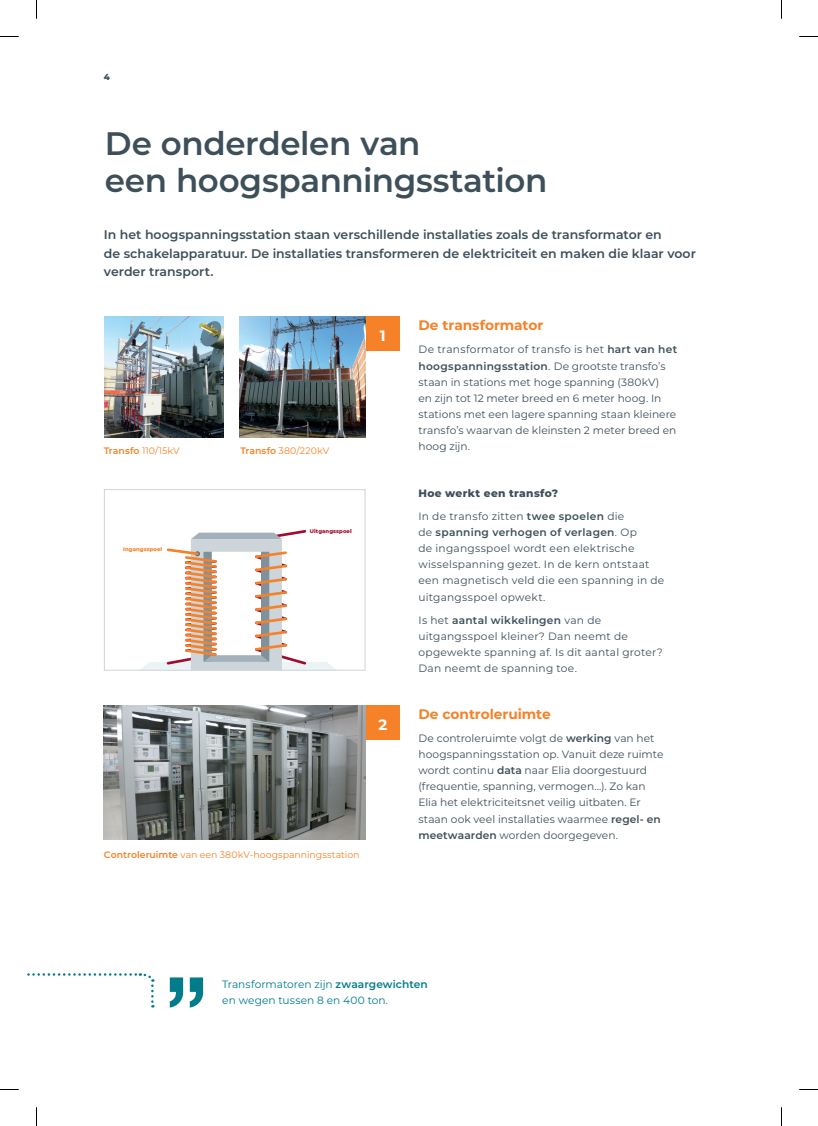
<style>
.page{position:relative;width:818px;height:1126px;background:#fff}
.page>*{position:absolute;margin:0;border:0;box-sizing:border-box;transform-origin:0 0}
.t1{font:600 32.5px/37.5px "Montserrat";letter-spacing:-.01em;color:#3d4f59}
.t2{font:700 15px "Montserrat";color:#fff}
.t3{font:700 13.75px "Montserrat";letter-spacing:-.005em;color:#f58229}
.t4{font:600 12.5px/18.8px "Montserrat";color:#3d4f59}
.t5{font:10.62px/16.1px "Montserrat";letter-spacing:.005em;color:#3d4f59}
.t6{font:10.62px/16.1px "Montserrat";letter-spacing:.025em;color:#3d4f59}
.t7{font:10.62px/16.1px "Montserrat";color:#007c8b}
.t8{font:9.38px "Montserrat";letter-spacing:.005em;color:#f58229}
.t9{font:800 8.75px "Montserrat";color:#3d4f59}
.t10{font:800 5.25px "Montserrat";letter-spacing:.015em;color:#a00b30}
.t11{font:800 5.25px "Montserrat";letter-spacing:.015em;color:#f58229}
.s1{font-weight:600}
.s2{font-weight:800}
</style>
<div class="page">
<div style="left:365px;top:316px;width:35px;height:35px;background:#f58229"></div>
<div style="left:365px;top:705px;width:35px;height:34px;background:#f58229"></div>
<svg style="left:170px;top:977px;width:33px;height:30px"></svg>
<svg style="left:27px;top:973px;width:128px;height:34px"></svg>
<img style="left:104px;top:316px;width:119px;height:121px">
<img style="left:240px;top:316px;width:125px;height:121px">
<svg style="left:142px;top:530px;width:192px;height:138px"></svg>
<div style="left:104px;top:489px;width:261px;height:181px;border:1px solid #cdd5db"></div>
<img style="left:104px;top:705px;width:261px;height:134px">
<svg style="left:0;top:36px;width:19px;height:1px"></svg>
<svg style="left:799px;top:36px;width:18px;height:1px"></svg>
<svg style="left:0;top:1089px;width:19px;height:1px"></svg>
<svg style="left:799px;top:1089px;width:18px;height:1px"></svg>
<svg style="left:36px;top:0;width:1px;height:19px"></svg>
<svg style="left:36px;top:1107px;width:1px;height:18px"></svg>
<p class="t9" style="left:104px;top:70px;width:8px">4</p>
<h1 class="t1" style="left:105px;top:123px;width:444px">De onderdelen van<br>een hoogspanningsstation</h1>
<p class="t4" style="left:104px;top:224px;width:593px">In het hoogspanningsstation staan verschillende installaties zoals de transformator en<br>de schakelapparatuur. De installaties transformeren de elektriciteit en maken die klaar voor verder transport.</p>
<h2 class="t2" style="left:379px;top:325px;width:7px">1</h2>
<p class="t8" style="left:104px;top:444px;width:77px"><span class="s1">Transfo</span> 110/15kV</p>
<p class="t8" style="left:240px;top:444px;width:90px"><span class="s1">Transfo</span> 380/220kV</p>
<p class="t11" style="left:123px;top:545px;width:41px">Ingangsspoel</p>
<p class="t10" style="left:310px;top:527px;width:43px">Uitgangsspoel</p>
<h2 class="t2" style="left:378px;top:713px;width:10px">2</h2>
<p class="t8" style="left:104px;top:848px;width:257px"><span class="s1">Controleruimte</span> van een 380kV-hoogspanningsstation</p>
<p class="t3" style="left:418px;top:315px;width:126px">De transformator</p>
<p class="t5" style="left:418px;top:341px;width:260px">De transformator of transfo is het <span class="s1">hart van het hoogspanningsstation</span>. De grootste transfo’s staan in stations met hoge spanning (380kV)<br>en zijn tot 12 meter breed en 6 meter hoog. In stations met een lagere spanning staan kleinere transfo’s waarvan de kleinsten 2 meter breed en hoog zijn.</p>
<p class="t5" style="left:418px;top:481px;width:207px;line-height:23.2px"><span class="s2">Hoe werkt een transfo?<br></span>In de transfo zitten <span class="s1">twee spoelen</span> die</p>
<p class="t6" style="left:418px;top:524px;width:247px">de <span class="s1">spanning verhogen of verlagen</span>. Op<br>de ingangsspoel wordt een elektrische wisselspanning gezet. In de kern ontstaat een magnetisch veld die een spanning in de uitgangsspoel opwekt.</p>
<p class="t5" style="left:418px;top:611px;width:245px">Is het <span class="s1">aantal wikkelingen</span> van de uitgangsspoel kleiner? Dan neemt de opgewekte spanning af. Is dit aantal groter?<br>Dan neemt de spanning toe.</p>
<p class="t3" style="left:418px;top:703px;width:134px">De controleruimte</p>
<p class="t5" style="left:418px;top:729px;width:246px">De controleruimte volgt de <span class="s1">werking</span> van het hoogspanningsstation op. Vanuit deze ruimte wordt continu <span class="s1">data</span> naar Elia doorgestuurd (frequentie, spanning, vermogen…). Zo kan Elia het elektriciteitsnet veilig uitbaten. Er staan ook veel installaties waarmee <span class="s1">regel- en meetwaarden</span> worden doorgegeven.</p>
<p class="t7" style="left:222px;top:975px;width:207px">Transformatoren zijn <span class="s1">zwaargewichten </span>en wegen tussen 8 en 400 ton.</p>
</div>
